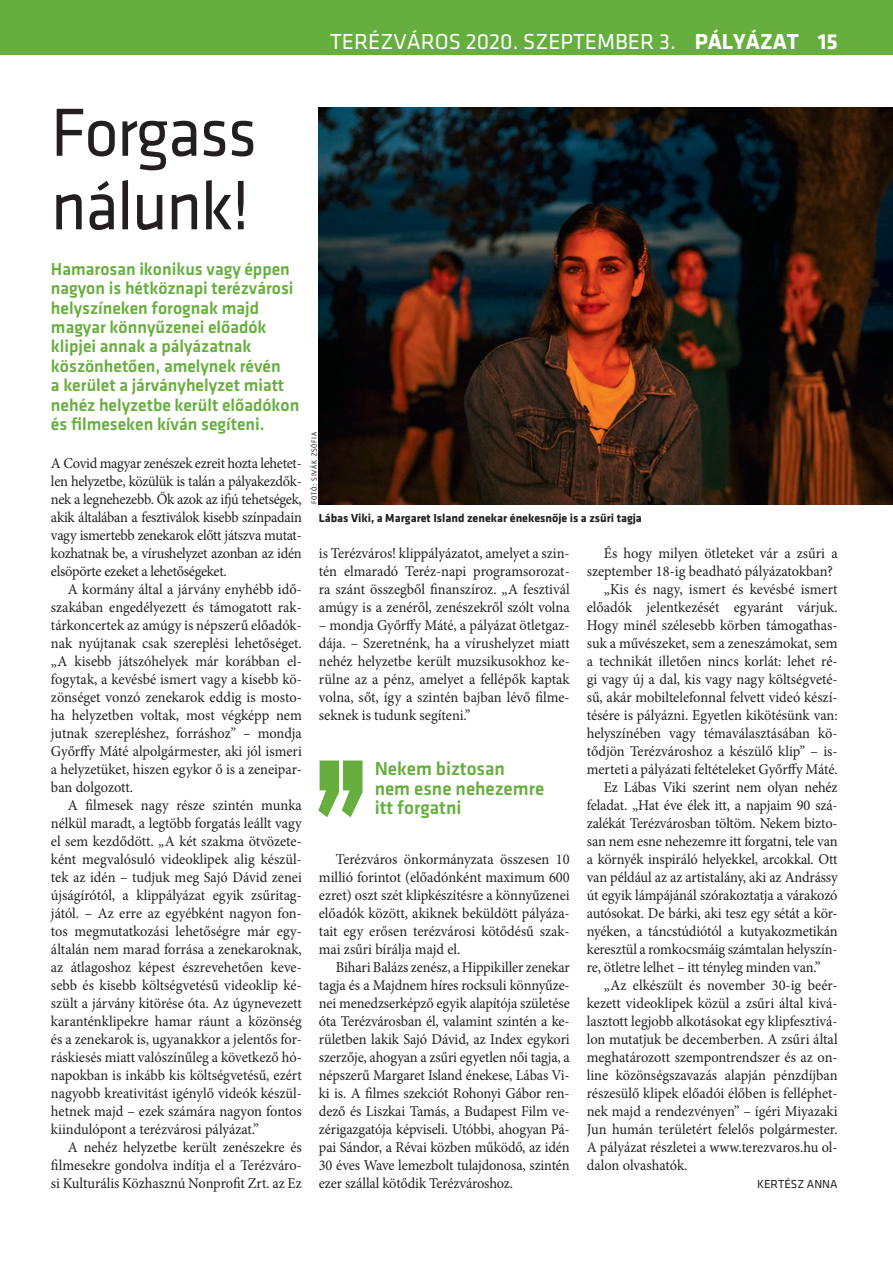
<style>
.page{position:relative;width:893px;height:1263px;background:#fff}
.page>*{position:absolute;margin:0;border:0;box-sizing:border-box;transform-origin:0 0}
.t1{font:70.5px/73.5px "Klavika Basic";letter-spacing:-.02em;color:#231f20;scale:.95 1}
.t2{font:22.5px "Klavika Basic";color:#fff}
.t3{font:500 19.5px/19.5px "Klavika Basic";color:#66ae3d}
.t4{font:500 18px/19.5px "Klavika Basic";color:#66ae3d}
.t5{font:15px/18px "Minion Pro";letter-spacing:-.005em;color:#231f20;text-align:justify;scale:.96 1}
.t6{font:700 12px "Klavika Basic";color:#231f20}
.t7{font:12px "Klavika Basic";color:#231f20}
.t8{font:7.5px "Rotis Sans OT";letter-spacing:.1em;color:#231f20}
.s1{font-weight:700}
</style>
<div class="page">
<div style="left:0;top:0;width:893px;height:55px;background:#66ae3d"></div>
<img style="left:319px;top:108px;width:574px;height:396px">
<svg style="left:318px;top:760px;width:45px;height:57px"></svg>
<h1 class="t1" style="left:51px;top:97px;width:218px">Forgass nálunk!</h1>
<h2 class="t2" style="left:330px;top:30px;width:509px">TERÉZVÁROS 2020. SZEPTEMBER 3. <span class="s1">PÁLYÁZAT 15</span></h2>
<p class="t4" style="left:51px;top:259px;width:250px">Hamarosan ikonikus vagy éppen nagyon is hétköznapi terézvárosi helyszíneken forognak majd magyar könnyűzenei előadók klipjei annak a pályázatnak köszönhetően, amelynek révén<br>a kerület a járványhelyzet miatt nehéz helyzetbe került előadókon és filmeseken kíván segíteni.</p>
<p class="t8" style="left:310px;top:504px;width:74px;rotate:-90deg">FOTÓ: SIVÁK ZSÓFIA</p>
<p class="t5" style="left:51px;top:454px;width:263px">A Covid magyar zenészek ezreit hozta lehetet&shy;len helyzetbe, közülük is talán a pályakezdők&shy;nek a legnehezebb. Ők azok az ifjú tehetségek, akik általában a fesztiválok kisebb színpadain vagy ismertebb zenekarok előtt játszva mutat&shy;kozhatnak be, a vírushelyzet azonban az idén elsöpörte ezeket a lehetőségeket.</p>
<p class="t5" style="left:51px;top:580px;width:263px;text-indent:17px">A kormány által a járvány enyhébb idő&shy;szakában engedélyezett és támogatott rak&shy;tárkoncertek az amúgy is népszerű előadók&shy;nak nyújtanak csak szereplési lehetőséget. „A kisebb játszóhelyek már korábban el&shy;fogytak, a kevésbé ismert vagy a kisebb kö&shy;zönséget vonzó zenekarok eddig is mosto&shy;ha helyzetben voltak, most végképp nem jutnak szerepléshez, forráshoz” – mondja Győrffy Máté alpolgármester, aki jól ismeri a helyzetüket, hiszen egykor ő is a zeneipar&shy;ban dolgozott.</p>
<p class="t5" style="left:51px;top:796px;width:263px;text-indent:17px">A filmesek nagy része szintén munka nélkül maradt, a legtöbb forgatás leállt vagy el sem kezdődött. „A két szakma ötvözete&shy;ként megvalósuló videoklipek alig készül&shy;tek az idén – tudjuk meg Sajó Dávid zenei újságírótól, a klippályázat egyik zsűritag&shy;jától. – Az erre az egyébként nagyon fon&shy;tos megmutatkozási lehetőségre már egy&shy;általán nem marad forrása a zenekaroknak, az átlagoshoz képest észrevehetően keve&shy;sebb és kisebb költségvetésű videoklip ké&shy;szült a járvány kitörése óta. Az úgynevezett karanténklipekre hamar ráunt a közönség és a zenekarok is, ugyanakkor a jelentős for&shy;ráskiesés miatt valószínűleg a következő hó&shy;napokban is inkább kis költségvetésű, ezért nagyobb kreativitást igénylő videók készül&shy;hetnek majd – ezek számára nagyon fontos kiindulópont a terézvárosi pályázat.”</p>
<p class="t5" style="left:51px;top:1138px;width:263px;text-indent:17px">A nehéz helyzetbe került zenészekre és filmesekre gondolva indítja el a Terézváro&shy;si Kulturális Közhasznú Nonprofit Zrt. az Ez</p>
<p class="t6" style="left:319px;top:511px;width:325px">Lábas Viki, a Margaret Island zenekar énekesnője is a zsűri tagja</p>
<p class="t5" style="left:604px;top:544px;width:245px">És hogy milyen ötleteket vár a zsűri a</p>
<p class="t5" style="left:587px;top:562px;width:258px">szeptember 18-ig beadható pályázatokban?</p>
<p class="t5" style="left:604px;top:580px;width:245px">„Kis és nagy, ismert és kevésbé ismert</p>
<p class="t5" style="left:587px;top:598px;width:263px">előadók jelentkezését egyaránt várjuk.</p>
<p class="t5" style="left:587px;top:616px;width:263px">Hogy minél szélesebb körben támogathas-</p>
<p class="t5" style="left:587px;top:634px;width:263px">suk a művészeket, sem a zeneszámokat, sem</p>
<p class="t5" style="left:587px;top:652px;width:263px">a technikát illetően nincs korlát: lehet ré-</p>
<p class="t5" style="left:587px;top:670px;width:263px">gi vagy új a dal, kis vagy nagy költségveté-</p>
<p class="t5" style="left:587px;top:688px;width:263px">sű, akár mobiltelefonnal felvett videó készí-</p>
<p class="t5" style="left:587px;top:706px;width:263px">tésére is pályázni. Egyetlen kikötésünk van:</p>
<p class="t5" style="left:587px;top:724px;width:263px">helyszínében vagy témaválasztásában kö-</p>
<p class="t5" style="left:587px;top:742px;width:263px">tődjön Terézvároshoz a készülő klip” – is-</p>
<p class="t5" style="left:587px;top:760px;width:263px">merteti a pályázati feltételeket Győrffy Máté.</p>
<p class="t5" style="left:604px;top:778px;width:245px">Ez Lábas Viki szerint nem olyan nehéz</p>
<p class="t5" style="left:587px;top:796px;width:263px">feladat. „Hat éve élek itt, a napjaim 90 szá-</p>
<p class="t5" style="left:587px;top:814px;width:263px">zalékát Terézvárosban töltöm. Nekem bizto-</p>
<p class="t5" style="left:587px;top:832px;width:263px">san nem esne nehezemre itt forgatni, tele van</p>
<p class="t5" style="left:587px;top:850px;width:263px">a környék inspiráló helyekkel, arcokkal. Ott</p>
<p class="t5" style="left:587px;top:868px;width:263px">van például az az artistalány, aki az Andrássy</p>
<p class="t5" style="left:587px;top:886px;width:263px">út egyik lámpájánál szórakoztatja a várakozó</p>
<p class="t5" style="left:587px;top:904px;width:263px">autósokat. De bárki, aki tesz egy sétát a kör-</p>
<p class="t5" style="left:587px;top:922px;width:263px">nyéken, a táncstúdiótól a kutyakozmetikán</p>
<p class="t5" style="left:587px;top:940px;width:263px">keresztül a romkocsmáig számtalan helyszín-</p>
<p class="t5" style="left:587px;top:958px;width:245px">re, ötletre lelhet – itt tényleg minden van.”</p>
<p class="t5" style="left:604px;top:976px;width:245px">„Az elkészült és november 30-ig beér-</p>
<p class="t5" style="left:587px;top:994px;width:263px">kezett videoklipek közül a zsűri által kivá-</p>
<p class="t5" style="left:587px;top:1012px;width:263px">lasztott legjobb alkotásokat egy klipfesztivá-</p>
<p class="t5" style="left:587px;top:1030px;width:263px">lon mutatjuk be decemberben. A zsűri által</p>
<p class="t5" style="left:587px;top:1048px;width:263px">meghatározott szempontrendszer és az on-</p>
<p class="t5" style="left:587px;top:1066px;width:263px">line közönségszavazás alapján pénzdíjban</p>
<p class="t5" style="left:587px;top:1084px;width:263px">részesülő klipek előadói élőben is felléphet-</p>
<p class="t5" style="left:587px;top:1102px;width:263px">nek majd a rendezvényen” – ígéri Miyazaki</p>
<p class="t5" style="left:587px;top:1120px;width:263px">Jun humán területért felelős polgármester.</p>
<p class="t5" style="left:587px;top:1138px;width:263px">A pályázat részletei a www.terezvaros.hu ol-</p>
<p class="t5" style="left:587px;top:1156px;width:106px">dalon olvashatók.</p>
<p class="t7" style="left:757px;top:1178px;width:82px">KERTÉSZ ANNA</p>
<p class="t5" style="left:319px;top:544px;width:263px">is Terézváros! klippályázatot, amelyet a szin&shy;tén elmaradó Teréz-napi programsorozat&shy;ra szánt összegből finanszíroz. „A fesztivál amúgy is a zenéről, zenészekről szólt volna</p>
<p class="t5" style="left:319px;top:616px;width:263px">– mondja Győrffy Máté, a pályázat ötletgaz&shy;dája. – Szeretnénk, ha a vírushelyzet miatt nehéz helyzetbe került muzsikusokhoz ke&shy;rülne az a pénz, amelyet a fellépők kaptak volna, sőt, így a szintén bajban lévő filme&shy;seknek is tudunk segíteni.”</p>
<h3 class="t3" style="left:375px;top:759px;width:171px">Nekem biztosan nem esne nehezemre itt forgatni</h3>
<p class="t5" style="left:319px;top:850px;width:263px;text-indent:17px">Terézváros önkormányzata összesen 10 millió forintot (előadónként maximum 600 ezret) oszt szét klipkészítésre a könnyűzenei előadók között, akiknek beküldött pályáza&shy;tait egy erősen terézvárosi kötődésű szak&shy;mai zsűri bírálja majd el.</p>
<p class="t5" style="left:319px;top:958px;width:263px;text-indent:17px">Bihari Balázs zenész, a Hippikiller zenekar tagja és a Majdnem híres rocksuli könnyűze&shy;nei menedzserképző egyik alapítója születése óta Terézvárosban él, valamint szintén a ke&shy;rületben lakik Sajó Dávid, az Index egykori szerzője, ahogyan a zsűri egyetlen női tagja, a népszerű Margaret Island énekese, Lábas Vi&shy;ki is. A filmes szekciót Rohonyi Gábor ren&shy;dező és Liszkai Tamás, a Budapest Film ve&shy;zérigazgatója képviseli. Utóbbi, ahogyan Pá&shy;pai Sándor, a Révai közben működő, az idén 30 éves Wave lemezbolt tulajdonosa, szintén ezer szállal kötődik Terézvároshoz.</p>
</div>
